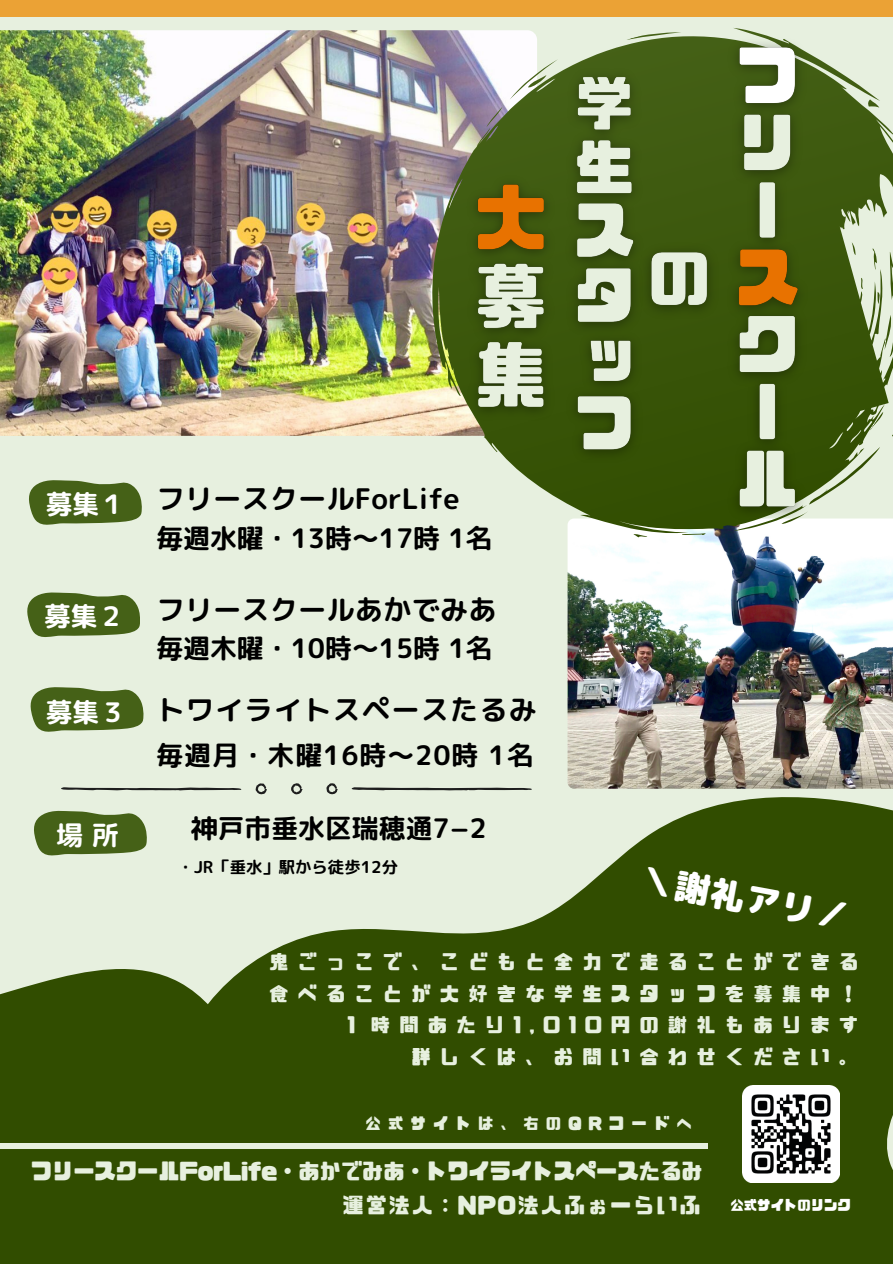
<style>
.page{position:relative;width:893px;height:1264px;background:#fff}
.page>*{position:absolute;margin:0;border:0;box-sizing:border-box;transform-origin:0 0}
.t1{font:34.35px "rounded mplus 1 p black";color:#fff}
.t2{font:28.35px "rounded mplus 1 p bold";color:#000}
.t3{font:28.35px "rounded mplus 1 p bold";letter-spacing:.035em;color:#000}
.t4{font:27.3px "rounded mplus 1 p bold";color:#fff}
.t5{font:26.85px "rounded mplus 1 p bold";color:#000}
.t6{font:26.85px "rounded mplus 1 p bold";letter-spacing:.035em;color:#000}
.t7{font:26.85px "rounded mplus 1 p bold";color:#fff}
.t8{font:21.3px/34.8px "CP Font";color:#e7f0df;text-align:right}
.t9{font:19.35px/31.5px "CP Font";letter-spacing:.465em;color:#e7f0df;text-align:right}
.t10{font:16.35px "rounded mplus 1 p bold";color:#000}
.t11{font:15.3px "CP Font";letter-spacing:.465em;color:#e7f0df}
.t12{font:13.35px "CP Font";color:#fff}
</style>
<div class="page">
<div style="left:0;top:0;width:892px;height:1263px;background:#e7f0df"></div>
<div style="left:0;top:969px;width:132px;height:211px;background:#314d00"></div>
<svg style="left:132px;top:788px;width:760px;height:392px;fill:#314d00"></svg>
<img style="left:0;top:30px;width:370px;height:406px">
<img style="left:567px;top:601px;width:325px;height:187px">
<div style="left:0;top:1180px;width:892px;height:83px;background:#314d00"></div>
<div style="left:0;top:0;width:892px;height:17px;background:#eba235"></div>
<img style="left:370px;top:30px;width:522px;height:571px">
<div style="left:0;top:1142px;width:707px;height:6px;background:#e7f0df"></div>
<svg style="left:30px;top:687px;width:113px;height:45px"></svg>
<svg style="left:27px;top:592px;width:113px;height:45px"></svg>
<svg style="left:61px;top:787px;width:180px;height:3px"></svg>
<svg style="left:351px;top:787px;width:181px;height:3px"></svg>
<svg style="left:291px;top:783px;width:11px;height:11px"></svg>
<svg style="left:255px;top:783px;width:12px;height:11px"></svg>
<svg style="left:326px;top:783px;width:12px;height:11px"></svg>
<svg style="left:34px;top:810px;width:113px;height:48px"></svg>
<svg style="left:29px;top:480px;width:113px;height:45px"></svg>
<img style="left:742px;top:1085px;width:97px;height:96px">
<img style="left:485px;top:28px;width:329px;height:500px">
<img style="left:459px;top:28px;width:260px;height:464px">
<h5 class="t7" style="left:46px;top:484px;width:82px">募集１</h5>
<h2 class="t2" style="left:156px;top:479px;width:305px">フリースクールForLife</h2>
<h2 class="t5" style="left:156px;top:518px;width:337px">毎週水曜・13時〜17時 1名</h2>
<p class="t7" style="left:44px;top:597px;width:82px">募集２</p>
<h3 class="t7" style="left:46px;top:692px;width:82px">募集３</h3>
<p class="t2" style="left:156px;top:589px;width:342px">フリースクールあかでみあ</p>
<p class="t5" style="left:156px;top:629px;width:337px">毎週木曜・10時〜15時 1名</p>
<h3 class="t3" style="left:156px;top:689px;width:382px">トワイライトスペースたるみ</h3>
<h3 class="t6" style="left:156px;top:736px;width:378px">毎週月・木曜16時〜20時 1名</h3>
<h3 class="t4" style="left:56px;top:815px;width:64px">場所</h3>
<h3 class="t5" style="left:191px;top:809px;width:297px">神戸市垂水区瑞穂通7−2</h3>
<p class="t10" style="left:178px;top:855px;width:222px">・JR「垂水」駅から徒歩12分</p>
<h4 class="t1" style="left:644px;top:855px;width:214px;rotate:10deg">＼謝礼アリ／</h4>
<h3 class="t9" style="left:269px;top:946px;width:590px">鬼ごっこで、こどもと全力 で走ることができる食べることが大好きな学生スタッフを募集中！<br>１時間あたり1,010円の謝礼もあります<br>詳しくは、お問い合わせください。</h3>
<p class="t11" style="left:365px;top:1116px;width:328px">公式サイトは、右のQRコードへ</p>
<h3 class="t8" style="left:31px;top:1153px;width:673px">フリースクールForLife・あかでみあ・トワイライトスペースたるみ運営法人：NPO法人ふぉーらいふ</h3>
<h3 class="t12" style="left:730px;top:1197px;width:122px">公式サイトのリンク</h3>
</div>
